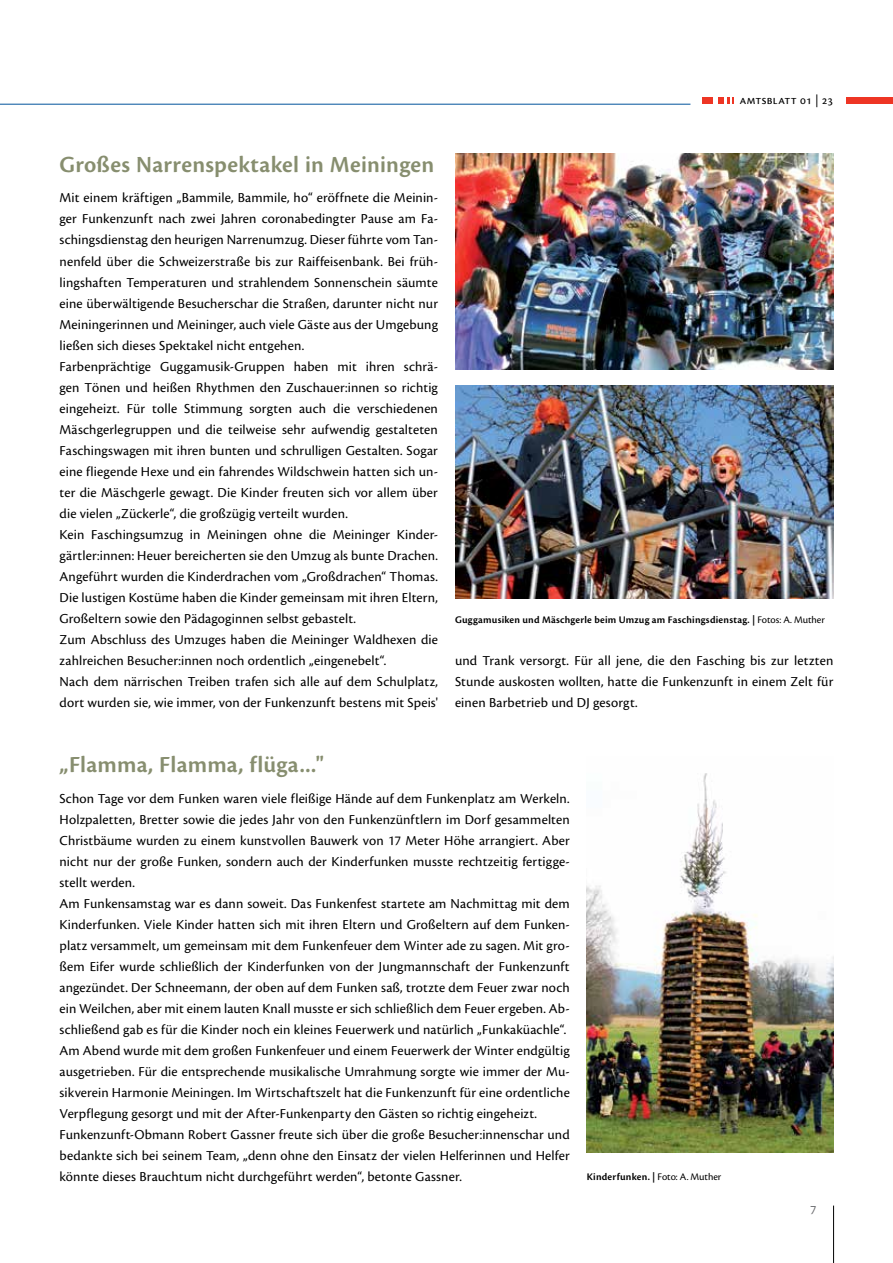
<style>
.page{position:relative;width:893px;height:1263px;background:#fff}
.page>*{position:absolute;margin:0;border:0;box-sizing:border-box;transform-origin:0 0}
.t1{font:600 24px "Cronos Pro";letter-spacing:.015em;color:#878e6f}
.t2{font:14.25px/21px "Cronos Pro";letter-spacing:.01em;color:#000}
.t3{font:13.5px "Cronos Pro";color:#6d6e71}
.t4{font:12.75px "Cronos Pro";letter-spacing:.02em;color:#000}
.t5{font:600 10.5px "Cronos Pro";letter-spacing:.025em;color:#000}
.s1{font-weight:400}
</style>
<div class="page">
<hr style="left:833px;top:1205px;width:1px;height:58px;background:#000">
<svg style="left:719px;top:98px;width:14px;height:6px"></svg>
<div style="left:702px;top:98px;width:10px;height:6px;background:#ee3524"></div>
<div style="left:846px;top:98px;width:47px;height:6px;background:#ee3524"></div>
<hr style="left:0;top:104px;width:690px;height:1px;background:#00539b">
<img style="left:455px;top:386px;width:378px;height:212px">
<img style="left:587px;top:773px;width:246px;height:379px">
<img style="left:455px;top:153px;width:378px;height:217px">
<p class="t4" style="left:740px;top:92px;width:95px">amtsblatt 01 | 23</p>
<h1 class="t1" style="left:60px;top:151px;width:376px">Großes Narrenspektakel in Meiningen</h1>
<p class="t2" style="left:60px;top:188px;width:380px">Mit einem kräftigen „Bammile, Bammile, ho“ eröffnete die Meinin&shy;ger Funkenzunft nach zwei Jahren coronabedingter Pause am Fa&shy;schingsdienstag den heurigen Narrenumzug. Dieser führte vom Tan&shy;nenfeld über die Schweizerstraße bis zur Raiffeisenbank. Bei früh&shy;lingshaften Temperaturen und strahlendem Sonnenschein säumte eine überwältigende Besucherschar die Straßen, darunter nicht nur Meiningerinnen und Meininger, auch viele Gäste aus der Umgebung ließen sich dieses Spektakel nicht entgehen.<br>Farbenprächtige Guggamusik-Gruppen haben mit ihren schrä&shy;gen Tönen und heißen Rhythmen den Zuschauer:innen so richtig eingeheizt. Für tolle Stimmung sorgten auch die verschiedenen Mäschgerlegruppen und die teilweise sehr aufwendig gestalteten Faschingswagen mit ihren bunten und schrulligen Gestalten. Sogar eine fliegende Hexe und ein fahrendes Wildschwein hatten sich un&shy;ter die Mäschgerle gewagt. Die Kinder freuten sich vor allem über die vielen „Zückerle“, die großzügig verteilt wurden.<br>Kein Faschingsumzug in Meiningen ohne die Meininger Kinder&shy;gärtler:innen: Heuer bereicherten sie den Umzug als bunte Drachen.<br>Angeführt wurden die Kinderdrachen vom „Großdrachen“ Thomas.<br>Die lustigen Kostüme haben die Kinder gemeinsam mit ihren Eltern, Großeltern sowie den Pädagoginnen selbst gebastelt.<br>Zum Abschluss des Umzuges haben die Meininger Waldhexen die zahlreichen Besucher:innen noch ordentlich „eingenebelt“.<br>Nach dem närrischen Treiben trafen sich alle auf dem Schulplatz, dort wurden sie, wie immer, von der Funkenzunft bestens mit Speis'</p>
<p class="t5" style="left:455px;top:614px;width:371px">Guggamusiken und Mäschgerle beim Umzug am Faschingsdienstag. | <span class="s1">Fotos: A. Muther</span></p>
<p class="t2" style="left:455px;top:650px;width:380px;text-align:justify">und Trank versorgt. Für all jene, die den Fasching bis zur letzten Stunde auskosten wollten, hatte die Funkenzunft in einem Zelt für einen Barbetrieb und DJ gesorgt.</p>
<h1 class="t1" style="left:60px;top:751px;width:266px">„Flamma, Flamma, flüga..."</h1>
<p class="t2" style="left:60px;top:788px;width:512px">Schon Tage vor dem Funken waren viele fleißige Hände auf dem Funkenplatz am Werkeln.<br>Holzpaletten, Bretter sowie die jedes Jahr von den Funkenzünftlern im Dorf gesammelten Christbäume wurden zu einem kunstvollen Bauwerk von 17 Meter Höhe arrangiert. Aber nicht nur der große Funken, sondern auch der Kinderfunken musste rechtzeitig fertigge&shy;stellt werden.<br>Am Funkensamstag war es dann soweit. Das Funkenfest startete am Nachmittag mit dem Kinderfunken. Viele Kinder hatten sich mit ihren Eltern und Großeltern auf dem Funken&shy;platz versammelt, um gemeinsam mit dem Funkenfeuer dem Winter ade zu sagen. Mit gro&shy;ßem Eifer wurde schließlich der Kinderfunken von der Jungmannschaft der Funkenzunft angezündet. Der Schneemann, der oben auf dem Funken saß, trotzte dem Feuer zwar noch ein Weilchen, aber mit einem lauten Knall musste er sich schließlich dem Feuer ergeben. Ab&shy;schließend gab es für die Kinder noch ein kleines Feuerwerk und natürlich „Funkaküachle“.<br>Am Abend wurde mit dem großen Funkenfeuer und einem Feuerwerk der Winter endgültig ausgetrieben. Für die entsprechende musikalische Umrahmung sorgte wie immer der Mu&shy;sikverein Harmonie Meiningen. Im Wirtschaftszelt hat die Funkenzunft für eine ordentliche Verpflegung gesorgt und mit der After-Funkenparty den Gästen so richtig eingeheizt.<br>Funkenzunft-Obmann Robert Gassner freute sich über die große Besucher:innenschar und bedankte sich bei seinem Team, „denn ohne den Einsatz der vielen Helferinnen und Helfer könnte dieses Brauchtum nicht durchgeführt werden“, betonte Gassner.</p>
<p class="t5" style="left:587px;top:1171px;width:136px">Kinderfunken. | <span class="s1">Foto: A. Muther</span></p>
<p class="t3" style="left:810px;top:1202px;width:8px">7</p>
</div>
